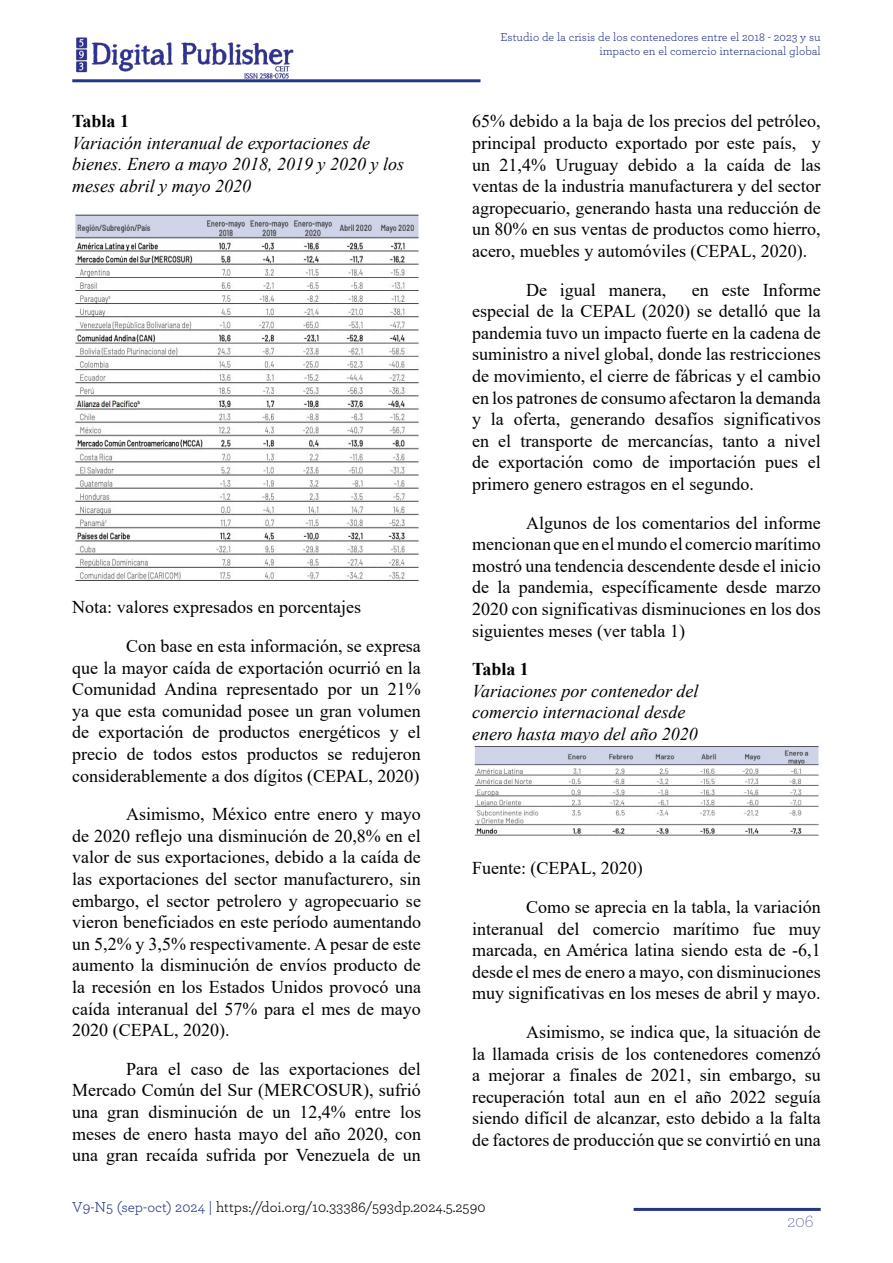
<style>
.page{position:relative;width:893px;height:1263px;background:#fff}
.page>*{position:absolute;margin:0;border:0;box-sizing:border-box;transform-origin:0 0}
.t1{font:18px/21.6px "Times New Roman";color:#000;text-align:justify}
.t2{font:italic 18px/21.6px "Times New Roman";color:#000}
.t3{font:700 18px "Times New Roman";color:#000}
.t4{font:200 18px "Archer";color:#283583}
.t5{font:15px "Archer";color:#000}
.t6{font:12px/14.4px "Archer";color:#283583;text-align:right}
.s1{color:#283583}
</style>
<div class="page">
<hr style="left:72px;top:79px;width:408px;height:3px;background:#283583">
<img style="left:76px;top:37px;width:218px;height:42px">
<hr style="left:634px;top:1208px;width:187px;height:3px;background:#283583">
<img style="left:75px;top:214px;width:344px;height:367px">
<img style="left:474px;top:746px;width:345px;height:90px">
<p class="t3" style="left:72px;top:108px;width:58px">Tabla 1</p>
<p class="t2" style="left:72px;top:131px;width:333px">Variación interanual de exportaciones de bienes. Enero a mayo 2018, 2019 y 2020 y los meses abril y mayo 2020</p>
<p class="t1" style="left:126px;top:587px;width:296px;line-height:38.5px;text-indent:-54px">Nota: valores expresados en porcentajes<br>Con base en esta información, se expresa</p>
<p class="t1" style="left:72px;top:656px;width:350px">que la mayor caída de exportación ocurrió en la Comunidad Andina representado por un 21% ya que esta comunidad posee un gran volumen de exportación de productos energéticos y el precio de todos estos productos se redujeron considerablemente a dos dígitos (CEPAL, 2020)</p>
<p class="t1" style="left:72px;top:803px;width:350px;text-indent:54px">Asimismo, México entre enero y mayo de 2020 reflejo una disminución de 20,8% en el valor de sus exportaciones, debido a la caída de las exportaciones del sector manufacturero, sin embargo, el sector petrolero y agropecuario se vieron beneficiados en este período aumentando un 5,2% y 3,5% respectivamente. A pesar de este aumento la disminución de envíos producto de la recesión en los Estados Unidos provocó una caída interanual del 57% para el mes de mayo 2020 (CEPAL, 2020).</p>
<p class="t1" style="left:72px;top:1057px;width:350px;text-indent:54px">Para el caso de las exportaciones del Mercado Común del Sur (MERCOSUR), sufrió una gran disminución de un 12,4% entre los meses de enero hasta mayo del año 2020, con una gran recaída sufrida por Venezuela de un</p>
<p class="t6" style="left:501px;top:29px;width:322px">Estudio de la crisis de los contenedores entre el 2018 - 2023 y su impacto en el comercio internacional global</p>
<p class="t1" style="left:472px;top:110px;width:350px">65% debido a la baja de los precios del petróleo, principal producto exportado por este país, y un 21,4% Uruguay debido a la caída de las ventas de la industria manufacturera y del sector agropecuario, generando hasta una reducción de un 80% en sus ventas de productos como hierro, acero, muebles y automóviles (CEPAL, 2020).</p>
<p class="t1" style="left:526px;top:278px;width:142px">De igual manera,</p>
<p class="t1" style="left:472px;top:278px;width:350px;text-indent:220px">en este Informe especial de la CEPAL (2020) se detalló que la pandemia tuvo un impacto fuerte en la cadena de suministro a nivel global, donde las restricciones de movimiento, el cierre de fábricas y el cambio en los patrones de consumo afectaron la demanda y la oferta, generando desafíos significativos en el transporte de mercancías, tanto a nivel de exportación como de importación pues el primero genero estragos en el segundo.</p>
<p class="t1" style="left:472px;top:511px;width:350px;text-indent:54px">Algunos de los comentarios del informe mencionan que en el mundo el comercio marítimo mostró una tendencia descendente desde el inicio de la pandemia, específicamente desde marzo 2020 con significativas disminuciones en los dos siguientes meses (ver tabla 1)</p>
<p class="t3" style="left:472px;top:656px;width:58px">Tabla 1</p>
<p class="t2" style="left:472px;top:679px;width:228px">Variaciones por contenedor del comercio internacional desde enero hasta mayo del año 2020</p>
<p class="t1" style="left:526px;top:848px;width:296px;line-height:38.5px;text-indent:-54px">Fuente: (CEPAL, 2020)<br>Como se aprecia en la tabla, la variación</p>
<p class="t1" style="left:472px;top:917px;width:350px">interanual del comercio marítimo fue muy marcada, en América latina siendo esta de -6,1 desde el mes de enero a mayo, con disminuciones muy significativas en los meses de abril y mayo.</p>
<p class="t1" style="left:472px;top:1020px;width:350px;text-indent:54px">Asimismo, se indica que, la situación de la llamada crisis de los contenedores comenzó a mejorar a finales de 2021, sin embargo, su recuperación total aun en el año 2022 seguía siendo difícil de alcanzar, esto debido a la falta de factores de producción que se convirtió en una</p>
<p class="t5" style="left:72px;top:1196px;width:415px"><span class="s1">V9-N5 (sep-oct) 2024 |</span> https://doi.org/10.33386/593dp.2024.5.2590</p>
<p class="t4" style="left:787px;top:1209px;width:27px">206</p>
</div>
